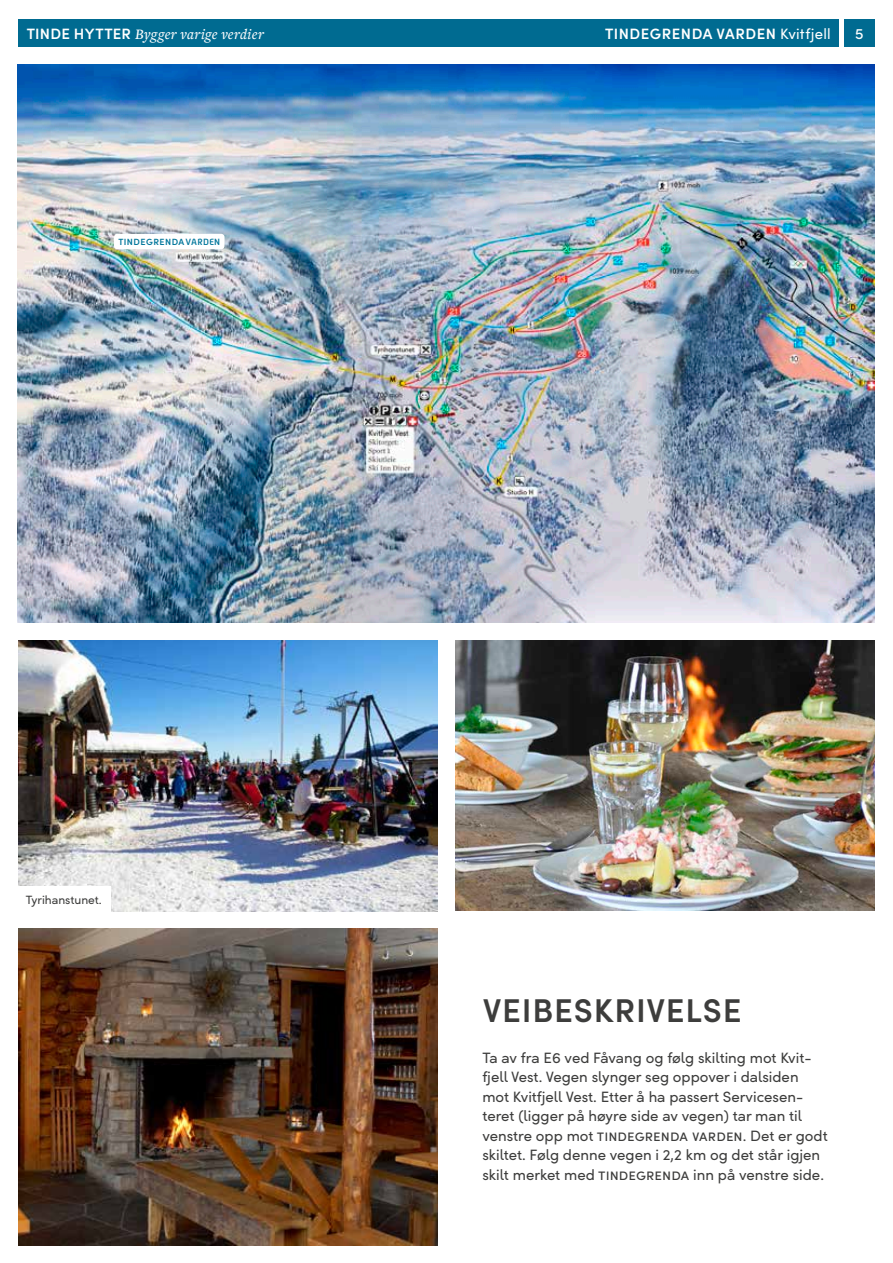
<style>
.page{position:relative;width:893px;height:1263px;background:#fff}
.page>*{position:absolute;margin:0;border:0;box-sizing:border-box;transform-origin:0 0}
.t1{font:600 33px "Sofia Pro";letter-spacing:.025em;color:#3d3d3c}
.t2{font:15px/19.5px "Sofia Pro";color:#3d3d3c}
.t3{font:italic 500 15px "Freight Text Pro";letter-spacing:.015em;color:#fff}
.t4{font:600 15px "Sofia Pro";letter-spacing:.035em;color:#fff}
.t5{font:500 15px "Sofia Pro";color:#fff}
.t6{font:12px "Sofia Pro";color:#3d3d3c}
.t7{font:600 9px "Sofia Pro";letter-spacing:.055em;color:#00769b}
.s1{font-family:"Sofia Pro";font-weight:600;font-style:normal}
.s2{font-weight:400}
.s3{font-family:"Alwyn New";font-weight:500}
</style>
<div class="page">
<img style="left:18px;top:64px;width:857px;height:559px">
<div style="left:114px;top:234px;width:111px;height:15px;background:#fff;border-radius:3px"></div>
<img style="left:18px;top:928px;width:420px;height:318px">
<img style="left:455px;top:640px;width:420px;height:270px">
<img style="left:18px;top:640px;width:420px;height:271px">
<div style="left:17px;top:886px;width:94px;height:26px;background:#fff"></div>
<div style="left:844px;top:19px;width:31px;height:28px;background:#006b91"></div>
<div style="left:18px;top:19px;width:821px;height:28px;background:#006b91"></div>
<p class="t3" style="left:27px;top:24px;width:239px"><span class="s1">TINDE HYTTER</span> Bygger varige verdier</p>
<p class="t4" style="left:605px;top:22px;width:227px">TINDEGRENDA VARDEN <span class="s2">Kvitfjell</span></p>
<p class="t5" style="left:855px;top:22px;width:10px">5</p>
<p class="t7" style="left:118px;top:235px;width:103px">TINDEGRENDA<span class="s3">VARDEN</span></p>
<p class="t6" style="left:26px;top:891px;width:78px">Tyrihanstunet.</p>
<h1 class="t1" style="left:483px;top:985px;width:260px">VEIBESKRIVELSE</h1>
<p class="t2" style="left:482px;top:1047px;width:347px">Ta av fra E6 ved Fåvang og følg skilting mot Kvit&shy;fjell Vest. Vegen slynger seg oppover i dalsiden mot Kvitfjell Vest. Etter å ha passert Servicesen&shy;teret (ligger på høyre side av vegen) tar man til venstre opp mot tindegrenda varden. Det er godt skiltet. Følg denne vegen i 2,2 km og det står igjen skilt merket med tindegrenda inn på venstre side.</p>
</div>
